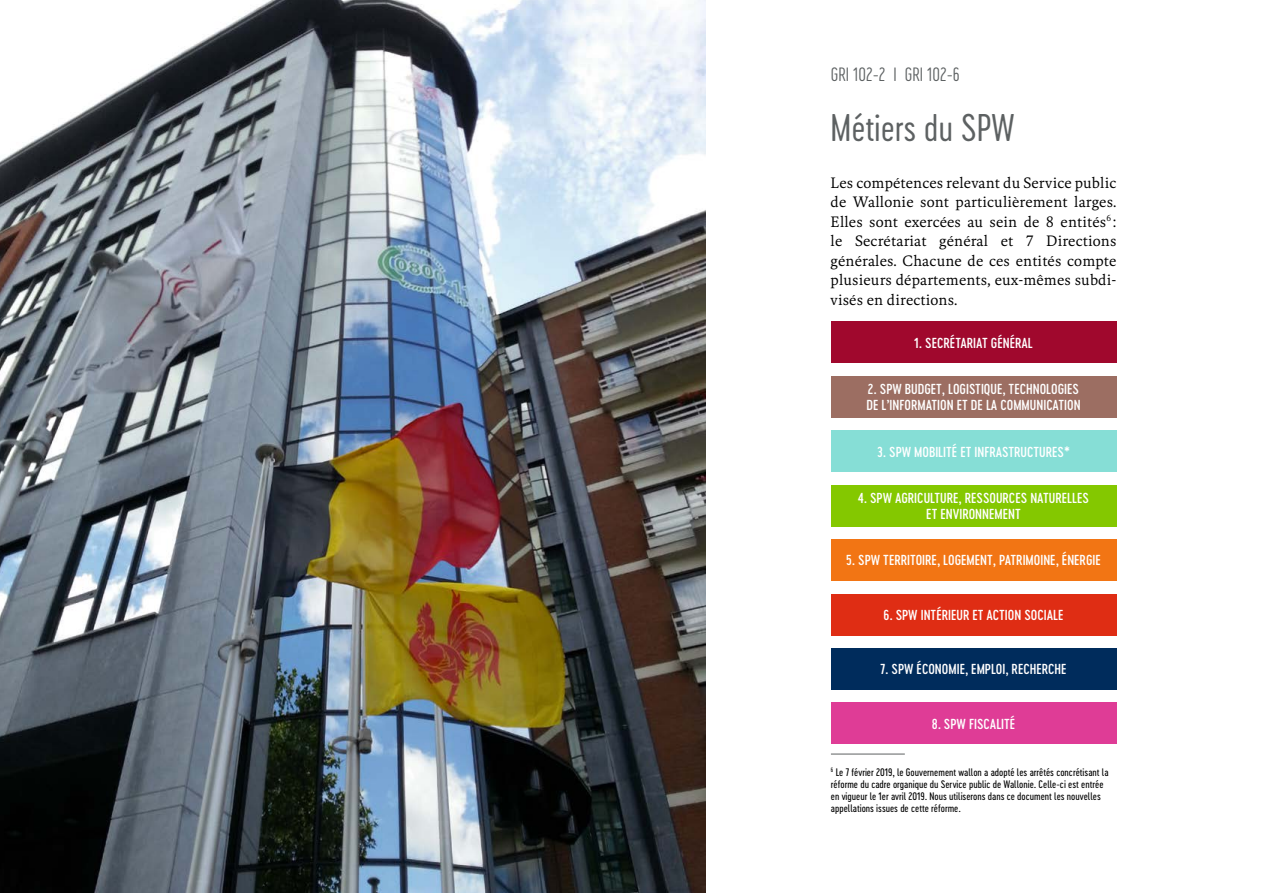
<style>
.page{position:relative;width:1263px;height:893px;background:#fff}
.page>*{position:absolute;margin:0;border:0;box-sizing:border-box;transform-origin:0 0}
.t1{font:36px "Cervo Neue Light Neue";letter-spacing:-.005em;color:#5d6162}
.t2{font:18px "Cervo Neue Extra Light Neue";color:#5d6162}
.t3{font:15.3px/19.5px "Kievit Serif";letter-spacing:.01em;color:#000;text-align:justify}
.t4{font:13.5px/16.2px "Cervo Neue Medium Neue";color:#fff}
.t5{font:10.2px/12.3px "Cervo Neue Regular Neue";color:#000}
</style>
<div class="page">
<hr style="left:1262px;top:0;width:1px;height:893px;background:#f1f5f6">
<img style="left:0;top:0;width:706px;height:893px">
<div style="left:831px;top:321px;width:285px;height:42px;background:#a0082d"></div>
<div style="left:831px;top:376px;width:285px;height:41px;background:#9c6e62"></div>
<div style="left:831px;top:430px;width:285px;height:42px;background:#86ded6"></div>
<div style="left:831px;top:485px;width:285px;height:41px;background:#84c800"></div>
<div style="left:831px;top:539px;width:285px;height:42px;background:#f27514"></div>
<div style="left:831px;top:594px;width:285px;height:41px;background:#df2d14"></div>
<div style="left:831px;top:648px;width:285px;height:42px;background:#002c5c"></div>
<div style="left:831px;top:703px;width:285px;height:41px;background:#df3c96"></div>
<hr style="left:831px;top:754px;width:74px;height:1px;background:#5d6162">
<h2 class="t2" style="left:831px;top:63px;width:130px">GRI 102-2 I GRI 102-6</h2>
<h1 class="t1" style="left:831px;top:105px;width:186px">Métiers du SPW</h1>
<p class="t3" style="left:831px;top:172px;width:287px">Les compétences relevant du Service public de Wallonie sont particulièrement larges.<br>Elles sont exercées au sein de 8 entités<sup>6</sup> : le Secrétariat général et 7 Directions générales. Chacune de ces entités compte plusieurs départements, eux-mêmes subdi&shy;visés en directions.</p>
<p class="t4" style="left:914px;top:334px;width:120px">1. SECRÉTARIAT GÉNÉRAL</p>
<p class="t4" style="left:866px;top:381px;width:216px">2. SPW BUDGET, LOGISTIQUE, TECHNOLOGIES<br>DE L’INFORMATION ET DE LA COMMUNICATION</p>
<p class="t4" style="left:877px;top:443px;width:194px">3. SPW MOBILITÉ ET INFRASTRUCTURES*</p>
<p class="t4" style="left:858px;top:490px;width:232px;text-align:center">4. SPW AGRICULTURE, RESSOURCES NATURELLES<br>ET ENVIRONNEMENT</p>
<p class="t4" style="left:846px;top:552px;width:256px">5. SPW TERRITOIRE, LOGEMENT, PATRIMOINE, ÉNERGIE</p>
<p class="t4" style="left:883px;top:607px;width:182px">6. SPW INTÉRIEUR ET ACTION SOCIALE</p>
<p class="t4" style="left:880px;top:661px;width:188px">7. SPW ÉCONOMIE, EMPLOI, RECHERCHE</p>
<p class="t4" style="left:932px;top:716px;width:85px">8. SPW FISCALITÉ</p>
<p class="t5" style="left:831px;top:765px;width:279px"><sup>6</sup> Le 7 février 2019, le Gouvernement wallon a adopté les arrêtés concrétisant la réforme du cadre organique du Service public de Wallonie. Celle-ci est entrée en vigueur le 1er avril 2019. Nous utiliserons dans ce document les nouvelles appellations issues de cette réforme.</p>
</div>
